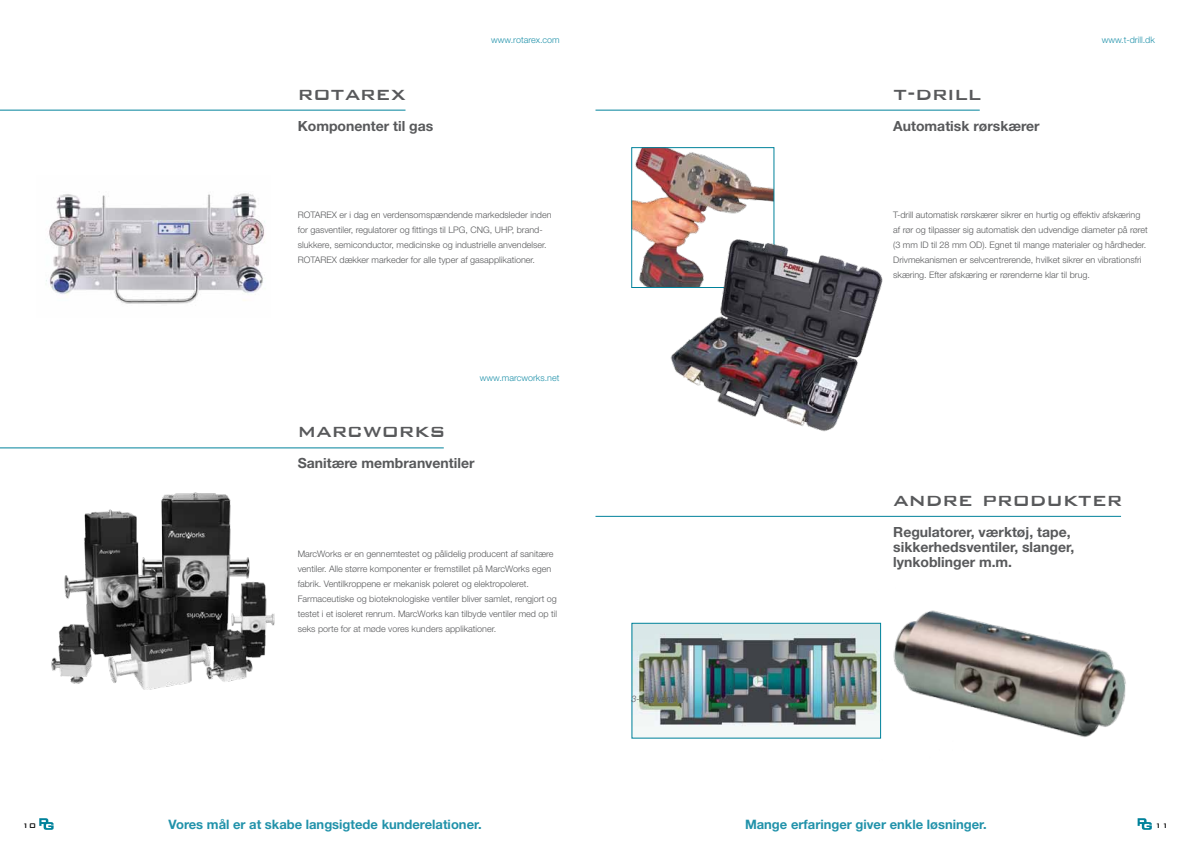
<style>
.page{position:relative;width:1191px;height:842px;background:#fff}
.page>*{position:absolute;margin:0;border:0;box-sizing:border-box;transform-origin:0 0}
.t1{font:500 24px "Bank Gothic";color:#58595b}
.t2{font:700 14px/15px "Helvetica Neue";color:#58595b}
.t3{font:700 13px "Helvetica Neue";color:#2192aa}
.t4{font:300 9px/15px "Helvetica Neue";color:#58595b}
.t5{font:300 9px "Helvetica Neue";color:#2192aa}
.t6{font:italic 300 9px "Helvetica Neue";color:#58595b}
.t7{font:500 9px "Bank Gothic";color:#000}
</style>
<div class="page">
<svg style="left:39px;top:818px;width:15px;height:12px"></svg>
<svg style="left:1137px;top:818px;width:15px;height:12px"></svg>
<img style="left:633px;top:149px;width:139px;height:135px">
<div style="left:631px;top:147px;width:143px;height:141px;border:1px solid #00829b"></div>
<img style="left:633px;top:625px;width:240px;height:111px">
<div style="left:631px;top:623px;width:250px;height:115px;border:1px solid #00829b"></div>
<img style="left:51px;top:492px;width:224px;height:198px">
<img style="left:46px;top:193px;width:219px;height:111px">
<hr style="left:0;top:110px;width:405px;height:1px;background:#00829b">
<hr style="left:0;top:447px;width:444px;height:1px;background:#00829b">
<hr style="left:595px;top:110px;width:384px;height:1px;background:#00829b">
<hr style="left:595px;top:516px;width:526px;height:1px;background:#00829b">
<img style="left:642px;top:218px;width:241px;height:214px">
<img style="left:873px;top:610px;width:253px;height:129px">
<h1 class="t1" style="left:298px;top:75px;width:109px">rotarex</h1>
<h2 class="t2" style="left:298px;top:118px;width:137px">Komponenter til gas</h2>
<p class="t5" style="left:491px;top:34px;width:70px">www.rotarex.com</p>
<p class="t4" style="left:298px;top:207px;width:255px">ROTAREX er i dag en verdensomspændende markedsleder inden for gasventiler, regulatorer og fittings til LPG, CNG, UHP, brand&shy;slukkere, semiconductor, medicinske og industrielle anvendelser.<br>ROTAREX dækker markeder for alle typer af gasapplikationer.</p>
<p class="t5" style="left:480px;top:372px;width:81px">www.marcworks.net</p>
<h1 class="t1" style="left:298px;top:412px;width:149px">marcworks</h1>
<h2 class="t2" style="left:298px;top:455px;width:178px">Sanitære membranventiler</h2>
<p class="t4" style="left:298px;top:546px;width:261px">MarcWorks er en gennemtestet og pålidelig producent af sanitære ventiler. Alle større komponenter er fremstillet på MarcWorks egen fabrik. Ventilkroppene er mekanisk poleret og elektropoleret.<br>Farmaceutiske og bioteknologiske ventiler bliver samlet, rengjort og testet i et isoleret renrum. MarcWorks kan tilbyde ventiler med op til seks porte for at møde vores kunders applikationer.</p>
<p class="t6" style="left:631px;top:693px;width:47px">3-vejs ventil</p>
<h1 class="t1" style="left:893px;top:75px;width:89px">t-drill</h1>
<h2 class="t2" style="left:893px;top:118px;width:148px">Automatisk rørskærer</h2>
<p class="t5" style="left:1101px;top:34px;width:55px">www.t-drill.dk</p>
<p class="t4" style="left:893px;top:207px;width:256px">T-drill automatisk rørskærer sikrer en hurtig og effektiv afskæring af rør og tilpasser sig automatisk den udvendige diameter på røret (3 mm ID til 28 mm OD). Egnet til mange materialer og hårdheder.<br>Drivmekanismen er selvcentrerende, hvilket sikrer en vibrationsfri skæring. Efter afskæring er rørenderne klar til brug.</p>
<h1 class="t1" style="left:893px;top:481px;width:230px">andre produkter</h1>
<h2 class="t2" style="left:893px;top:524px;width:182px">Regulatorer, værktøj, tape, sikkerhedsventiler, slanger, lynkoblinger m.m.</h2>
<h3 class="t3" style="left:169px;top:816px;width:314px">Vores mål er at skabe langsigtede kunderelationer.</h3>
<h3 class="t3" style="left:745px;top:816px;width:243px">Mange erfaringer giver enkle løsninger.</h3>
<p class="t7" style="left:22px;top:818px;width:15px">10</p>
<p class="t7" style="left:1155px;top:818px;width:15px">11</p>
</div>
